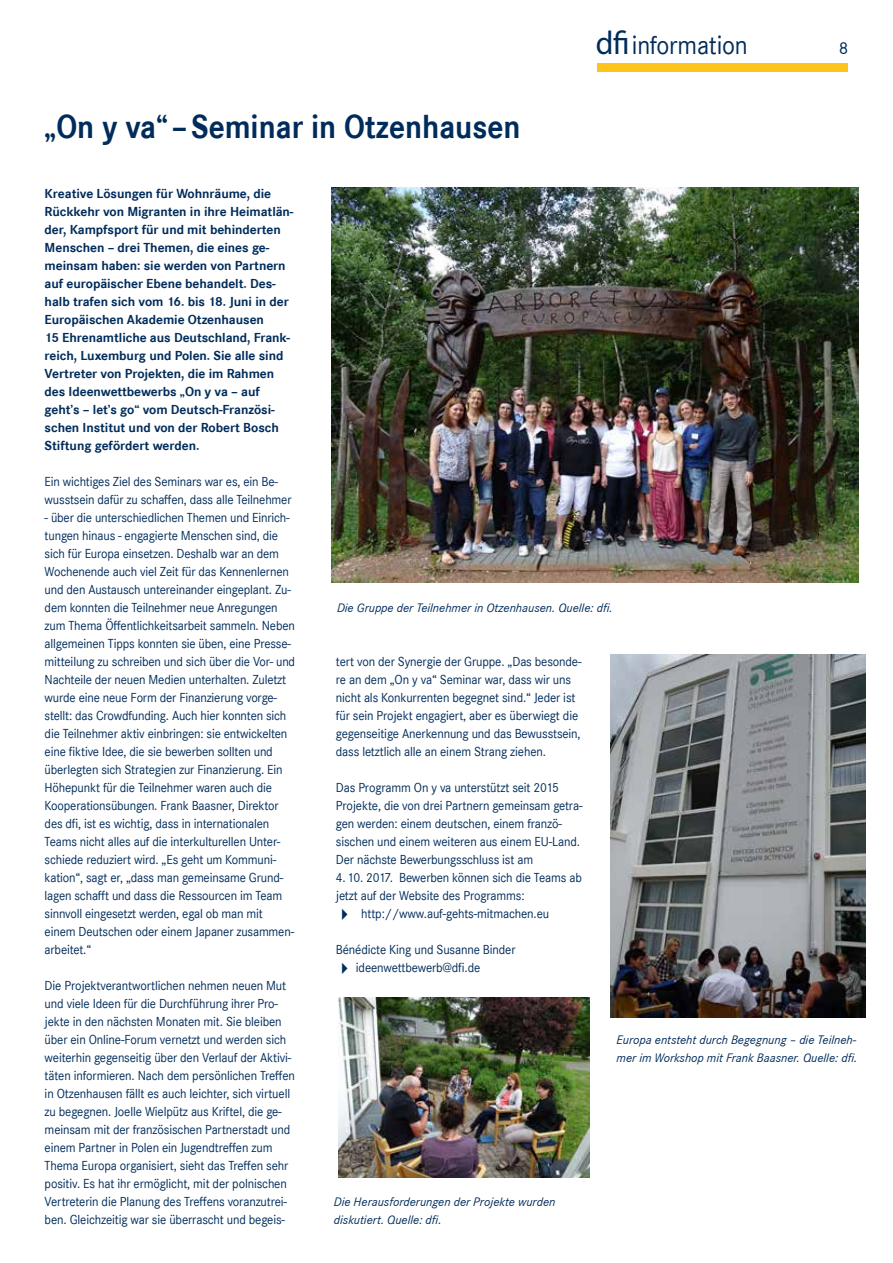
<style>
.page{position:relative;width:893px;height:1263px;background:#fff}
.page>*{position:absolute;margin:0;border:0;box-sizing:border-box;transform-origin:0 0}
.t1{font:700 34.5px "Corporate S";color:#002c5b;scale:.9 1}
.t2{font:27px "Corporate S";letter-spacing:-.01em;color:#002c5b;scale:.95 1}
.t3{font:18px "Corporate S";color:#002c5b}
.t4{font:13.5px/18px "Corporate S";letter-spacing:-.01em;color:#002c5b;scale:.95 1}
.t5{font:700 13.5px/18px "Corporate S";letter-spacing:-.005em;color:#002c5b}
.t6{font:italic 12.75px/18px "Corporate S";color:#002c5b}
.s1{font-family:"Myriad Pro";font-size:33px}
</style>
<div class="page">
<div style="left:597px;top:63px;width:251px;height:9px;background:#fdc51b"></div>
<img style="left:332px;top:187px;width:527px;height:396px">
<img style="left:338px;top:997px;width:251px;height:180px">
<img style="left:610px;top:654px;width:255px;height:363px">
<h1 class="t1" style="left:45px;top:107px;width:530px">„On y va“–Seminar in Otzenhausen</h1>
<h2 class="t2" style="left:596px;top:30px;width:161px"><span class="s1">dfi</span>information</h2>
<h3 class="t3" style="left:839px;top:38px;width:11px">8</h3>
<p class="t5" style="left:45px;top:185px;width:250px">Kreative Lösungen für Wohnräume, die Rückkehr von Migranten in ihre Heimatlän&shy;der, Kampfsport für und mit behinderten Menschen – drei Themen, die eines ge&shy;meinsam haben: sie werden von Partnern auf europäischer Ebene behandelt. Des&shy;halb trafen sich vom 16. bis 18. Juni in der Europäischen Akademie Otzenhausen<br>15 Ehrenamtliche aus Deutschland, Frank&shy;reich, Luxemburg und Polen. Sie alle sind Vertreter von Projekten, die im Rahmen des Ideenwettbewerbs „On y va – auf geht’s – let’s go“ vom Deutsch-Französi&shy;schen Institut und von der Robert Bosch Stiftung gefördert werden.</p>
<p class="t4" style="left:45px;top:473px;width:261px">Ein wichtiges Ziel des Seminars war es, ein Be&shy;wusstsein dafür zu schaffen, dass alle Teilnehmer</p>
<p class="t4" style="left:45px;top:509px;width:265px">- über die unterschiedlichen Themen und Einrich&shy;tungen hinaus - engagierte Menschen sind, die sich für Europa einsetzen. Deshalb war an dem Wochenende auch viel Zeit für das Kennenlernen und den Austausch untereinander eingeplant. Zu&shy;dem konnten die Teilnehmer neue Anregungen zum Thema Öffentlichkeitsarbeit sammeln. Neben allgemeinen Tipps konnten sie üben, eine Presse&shy;mitteilung zu schreiben und sich über die Vor- und Nachteile der neuen Medien unterhalten. Zuletzt wurde eine neue Form der Finanzierung vorge&shy;stellt: das Crowdfunding. Auch hier konnten sich die Teilnehmer aktiv einbringen: sie entwickelten eine fiktive Idee, die sie bewerben sollten und überlegten sich Strategien zur Finanzierung. Ein Höhepunkt für die Teilnehmer waren auch die Kooperationsübungen. Frank Baasner, Direktor des dfi, ist es wichtig, dass in internationalen Teams nicht alles auf die interkulturellen Unter&shy;schiede reduziert wird. „Es geht um Kommuni&shy;kation“, sagt er, „dass man gemeinsame Grund&shy;lagen schafft und dass die Ressourcen im Team sinnvoll eingesetzt werden, egal ob man mit einem Deutschen oder einem Japaner zusammen&shy;arbeitet.“</p>
<p class="t4" style="left:45px;top:977px;width:265px">Die Projektverantwortlichen nehmen neuen Mut und viele Ideen für die Durchführung ihrer Pro&shy;jekte in den nächsten Monaten mit. Sie bleiben über ein Online-Forum vernetzt und werden sich weiterhin gegenseitig über den Verlauf der Aktivi&shy;täten informieren. Nach dem persönlichen Treffen in Otzenhausen fällt es auch leichter, sich virtuell zu begegnen. Joelle Wielpütz aus Kriftel, die ge&shy;meinsam mit der französischen Partnerstadt und einem Partner in Polen ein Jugendtreffen zum Thema Europa organisiert, sieht das Treffen sehr positiv. Es hat ihr ermöglicht, mit der polnischen Vertreterin die Planung des Treffens voranzutrei&shy;ben. Gleichzeitig war sie überrascht und begeis-</p>
<p class="t6" style="left:337px;top:599px;width:277px">Die Gruppe der Teilnehmer in Otzenhausen. Quelle: dfi.</p>
<p class="t4" style="left:336px;top:653px;width:260px">tert von der Synergie der Gruppe. „Das besonde&shy;re an dem „On y va“ Seminar war, dass wir uns nicht als Konkurrenten begegnet sind.“ Jeder ist für sein Projekt engagiert, aber es überwiegt die gegenseitige Anerkennung und das Bewusstsein, dass letztlich alle an einem Strang ziehen.</p>
<p class="t4" style="left:336px;top:779px;width:261px">Das Programm On y va unterstützt seit 2015<br>Projekte, die von drei Partnern gemeinsam getra&shy;gen werden: einem deutschen, einem franzö&shy;sischen und einem weiteren aus einem EU-Land.<br>Der nächste Bewerbungsschluss ist am<br>4.10. 2017. Bewerben können sich die Teams ab jetzt auf der Website des Programms:</p>
<p class="t4" style="left:336px;top:905px;width:226px">✔ http://www.auf-gehts-mitmachen.eu</p>
<p class="t4" style="left:336px;top:941px;width:191px">Bénédicte King und Susanne Binder</p>
<p class="t4" style="left:336px;top:959px;width:154px">✔ ideenwettbewerb@dfi.de</p>
<p class="t6" style="left:617px;top:1031px;width:242px">Europa entsteht durch Begegnung – die Teilneh&shy;mer im Workshop mit Frank Baasner. Quelle: dfi.</p>
<p class="t6" style="left:334px;top:1193px;width:223px">Die Herausforderungen der Projekte wurden diskutiert. Quelle: dfi.</p>
</div>
